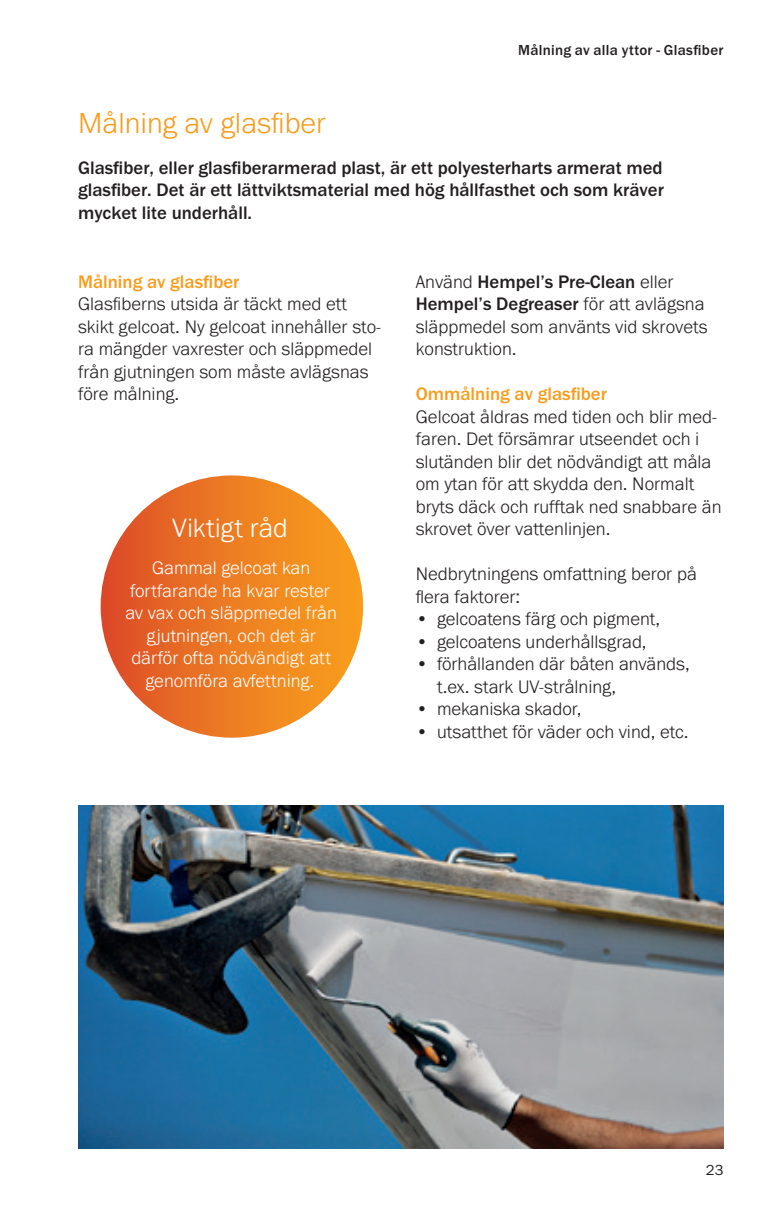
<style>
.page{position:relative;width:759px;height:1205px;background:#fff}
.page>*{position:absolute;margin:0;border:0;box-sizing:border-box;transform-origin:0 0}
.Overskrift_-_SE{font:300 30px "Franklin Gothic URW";color:#f89c1c}
.Table__7_5pt_Heading{font:300 27.5px "Franklin Gothic URW";color:#fff}
.Brødtekst_-_SE{font:300 18.75px/22.5px "Franklin Gothic URW";color:#231f20}
.Manchet_-_SE{font:500 18.75px/22.5px "Franklin Gothic URW";color:#231f20;text-align:justify}
.Table__7_5pt_Heading-2{font:300 18.75px/22.5px "Franklin Gothic URW";color:#fff;text-align:center}
.Brødtekst_-_SE-2{font:500 18.75px "Franklin Gothic URW";color:#f89c1c}
.Mellemrubrik_-_SE{font:500 18.75px "Franklin Gothic URW";color:#f89c1c}
.t1{font:500 15px "Franklin Gothic URW";letter-spacing:.02em;color:#231f20}
.t2{font:15px "Franklin Gothic URW Boo";color:#231f20}
.s1{font-weight:500}
</style>
<div class="page">
<img style="left:78px;top:805px;width:645px;height:343px">
<div style="left:101px;top:475px;width:262px;height:263px;background:linear-gradient(to right,#dd4e28,#faa41e);border-radius:131px"></div>
<p class="t1" style="left:518px;top:40px;width:207px">Målning av alla yttor - Glasfiber</p>
<p class="Overskrift_-_SE" style="left:78px;top:105px;width:249px">Målning av glasfiber</p>
<p class="Manchet_-_SE" style="left:78px;top:156px;width:587px">Glasfiber, eller glasfiberarmerad plast, är ett polyesterharts armerat med glasfiber. Det är ett lättviktsmaterial med hög hållfasthet och som kräver mycket lite underhåll.</p>
<p class="Mellemrubrik_-_SE" style="left:78px;top:270px;width:163px">Målning av glasfiber</p>
<p class="Brødtekst_-_SE" style="left:78px;top:292px;width:304px">Glasfiberns utsida är täckt med ett skikt gelcoat. Ny gelcoat innehåller sto&shy;ra mängder vaxrester och släppmedel från gjutningen som måste avlägsnas före målning.</p>
<p class="Table__7_5pt_Heading" style="left:172px;top:511px;width:117px">Viktigt råd</p>
<p class="Table__7_5pt_Heading-2" style="left:125px;top:556px;width:213px">Gammal gelcoat kan fortfarande ha kvar rester av vax och släppmedel från gjutningen, och det är därför ofta nödvändigt att genomföra avfettning.</p>
<p class="Brødtekst_-_SE" style="left:415px;top:270px;width:293px">Använd <span class="s1">Hempel’s Pre-Clean</span> eller<br><span class="s1">Hempel’s Degreaser</span> för att avlägsna släppmedel som använts vid skrovets konstruktion.</p>
<p class="Brødtekst_-_SE-2" style="left:415px;top:382px;width:193px">Ommålning av glasfiber</p>
<p class="Brødtekst_-_SE" style="left:415px;top:405px;width:307px">Gelcoat åldras med tiden och blir med&shy;faren. Det försämrar utseendet och i slutänden blir det nödvändigt att måla om ytan för att skydda den. Normalt bryts däck och rufftak ned snabbare än skrovet över vattenlinjen.</p>
<p class="Brødtekst_-_SE" style="left:415px;top:562px;width:282px">Nedbrytningens omfattning beror på flera faktorer:</p>
<p class="Brødtekst_-_SE" style="left:415px;top:607px;width:246px">• gelcoatens färg och pigment,</p>
<p class="Brødtekst_-_SE" style="left:415px;top:630px;width:232px">• gelcoatens underhållsgrad,</p>
<p class="Brødtekst_-_SE" style="left:437px;top:652px;width:254px;text-indent:-21px">• förhållanden där båten används, t.ex. stark UV-strålning,</p>
<p class="Brødtekst_-_SE" style="left:415px;top:697px;width:167px">• mekaniska skador,</p>
<p class="Brødtekst_-_SE" style="left:415px;top:720px;width:274px">• utsatthet för väder och vind, etc.</p>
<p class="t2" style="left:705px;top:1160px;width:19px">23</p>
</div>
